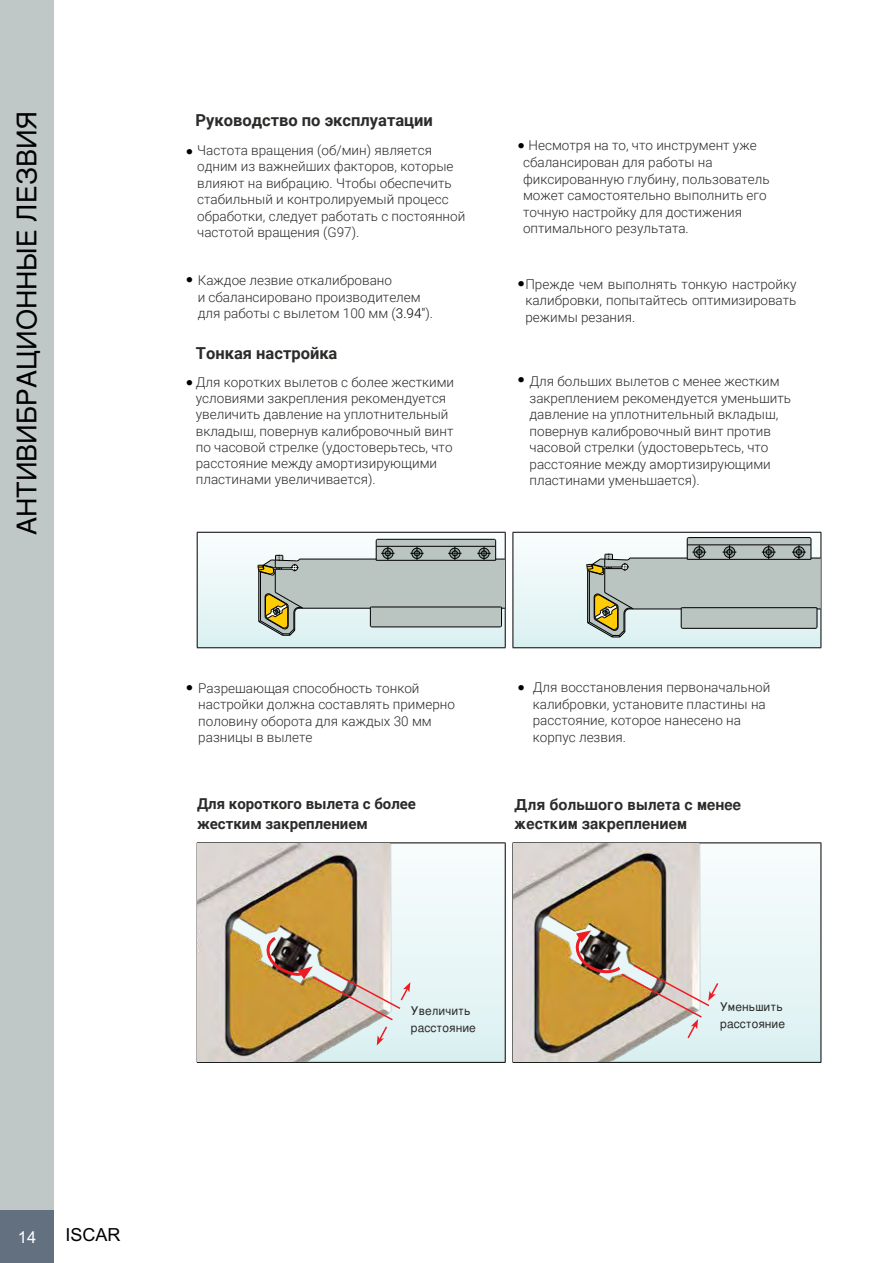
<style>
.page{position:relative;width:893px;height:1263px;background:#fff}
.page>*{position:absolute;margin:0;border:0;box-sizing:border-box;transform-origin:0 0}
.t1{font:27px "Te X Gyre Heros";color:#000}
.t2{font:18px "Arial";color:#000}
.t3{font:700 16.5px "Roboto";color:#2b2b2a}
.t4{font:16.5px "Arial";color:#fff}
.t5{font:700 15px/19.5px "Roboto";color:#2b2b2a}
.t6{font:700 15px/19.5px "Te X Gyre Heros";color:#2b2b2a}
.t7{font:300 15px "Helvetica Neue LT Std";color:#000}
.t8{font:300 13.5px/16.5px "Roboto";color:#2b2b2a}
.t9{font:12px/17.2px "Te X Gyre Heros";color:#2b2b2a}
.s1{color:#000}
</style>
<div class="page">
<svg style="left:197px;top:531px;width:624px;height:117px"></svg>
<hr style="left:197px;top:532px;width:309px;height:1px;background:#000">
<hr style="left:197px;top:533px;width:1px;height:114px;background:#000">
<hr style="left:513px;top:532px;width:308px;height:1px;background:#000">
<hr style="left:821px;top:533px;width:1px;height:114px;background:#000">
<hr style="left:197px;top:647px;width:309px;height:1px;background:#000">
<hr style="left:513px;top:647px;width:308px;height:1px;background:#000">
<hr style="left:505px;top:533px;width:1px;height:114px;background:#000">
<hr style="left:513px;top:533px;width:1px;height:114px;background:#000">
<svg style="left:257px;top:538px;width:248px;height:99px;background:#bac3be"></svg>
<svg style="left:586px;top:536px;width:235px;height:102px;background:#bac2bc"></svg>
<svg style="left:198px;top:843px;width:623px;height:219px"></svg>
<hr style="left:197px;top:842px;width:309px;height:1px;background:#000">
<hr style="left:197px;top:843px;width:1px;height:219px;background:#000">
<hr style="left:513px;top:842px;width:308px;height:1px;background:#000">
<hr style="left:821px;top:843px;width:1px;height:219px;background:#000">
<hr style="left:197px;top:1062px;width:309px;height:1px;background:#000">
<hr style="left:513px;top:1062px;width:308px;height:1px;background:#000">
<hr style="left:505px;top:843px;width:1px;height:219px;background:#000">
<hr style="left:513px;top:843px;width:1px;height:219px;background:#000">
<img style="left:198px;top:844px;width:206px;height:217px">
<img style="left:261px;top:934px;width:150px;height:111px">
<img style="left:513px;top:844px;width:200px;height:217px">
<img style="left:570px;top:930px;width:150px;height:110px">
<div style="left:0;top:1209px;width:54px;height:54px;background:#637080"></div>
<div style="left:0;top:0;width:54px;height:1210px;background:#bfc8c6"></div>
<h1 class="t1" style="left:5px;top:535px;width:426px;rotate:-90deg">АНТИВИБРАЦИОННЫЕ ЛЕЗВИЯ</h1>
<p class="t3" style="left:195px;top:109px;width:239px">Руководство по эксплуатации</p>
<p class="t8" style="left:197px;top:141px;width:270px">Частота вращения (об/мин) является одним из важнейших факторов, которые влияют на вибрацию. Чтобы обеспечить стабильный и контролируемый процесс обработки, следует работать с постоянной частотой вращения (G97).</p>
<p class="t7" style="left:186px;top:146px;width:9px">•</p>
<p class="t8" style="left:198px;top:272px;width:237px">Каждое лезвие откалибровано<br>и сбалансировано производителем для работы с вылетом 100 мм (<span class="s1">3.94"</span>).</p>
<p class="t7" style="left:186px;top:274px;width:9px">•</p>
<p class="t3" style="left:196px;top:342px;width:143px">Тонкая настройка</p>
<p class="t8" style="left:196px;top:374px;width:260px">Для коротких вылетов с более жесткими условиями закрепления рекомендуется увеличить давление на уплотнительный вкладыш, повернув калибровочный винт по часовой стрелке (удостоверьтесь, что расстояние между амортизирующими пластинами увеличивается).</p>
<p class="t7" style="left:186px;top:377px;width:9px">•</p>
<p class="t8" style="left:523px;top:136px;width:248px;text-indent:6px">Несмотря на то, что инструмент уже сбалансирован для работы на фиксированную глубину, пользователь может самостоятельно выполнить его точную настройку для достижения оптимального результата.</p>
<p class="t7" style="left:517px;top:140px;width:9px">•</p>
<p class="t8" style="left:525px;top:275px;width:273px;text-align:justify">Прежде чем выполнять тонкую настройку калибровки, попытайтесь оптимизировать режимы резания.</p>
<p class="t7" style="left:517px;top:279px;width:9px">•</p>
<p class="t8" style="left:529px;top:373px;width:263px">Для больших вылетов с менее жестким закреплением рекомендуется уменьшить давление на уплотнительный вкладыш, повернув калибровочный винт против часовой стрелки (удостоверьтесь, что расстояние между амортизирующими пластинами уменьшается).</p>
<p class="t7" style="left:517px;top:374px;width:9px">•</p>
<p class="t8" style="left:198px;top:679px;width:258px">Разрешающая способность тонкой настройки должна составлять примерно половину оборота для каждых 30 мм разницы в вылете</p>
<p class="t8" style="left:533px;top:679px;width:239px">Для восстановления первоначальной калибровки, установите пластины на расстояние, которое нанесено на корпус лезвия.</p>
<p class="t7" style="left:186px;top:682px;width:9px">•</p>
<p class="t7" style="left:517px;top:682px;width:9px">•</p>
<p class="t5" style="left:197px;top:793px;width:221px">Для короткого вылета с более жестким закреплением</p>
<p class="t6" style="left:514px;top:794px;width:228px">Для большого вылета с менее жестким закреплением</p>
<p class="t9" style="left:411px;top:1001px;width:66px">Увеличить расстояние</p>
<p class="t9" style="left:720px;top:997px;width:66px">Уменьшить расстояние</p>
<p class="t4" style="left:18px;top:1231px;width:20px">14</p>
<h2 class="t2" style="left:65px;top:1228px;width:57px">ISCAR</h2>
</div>
